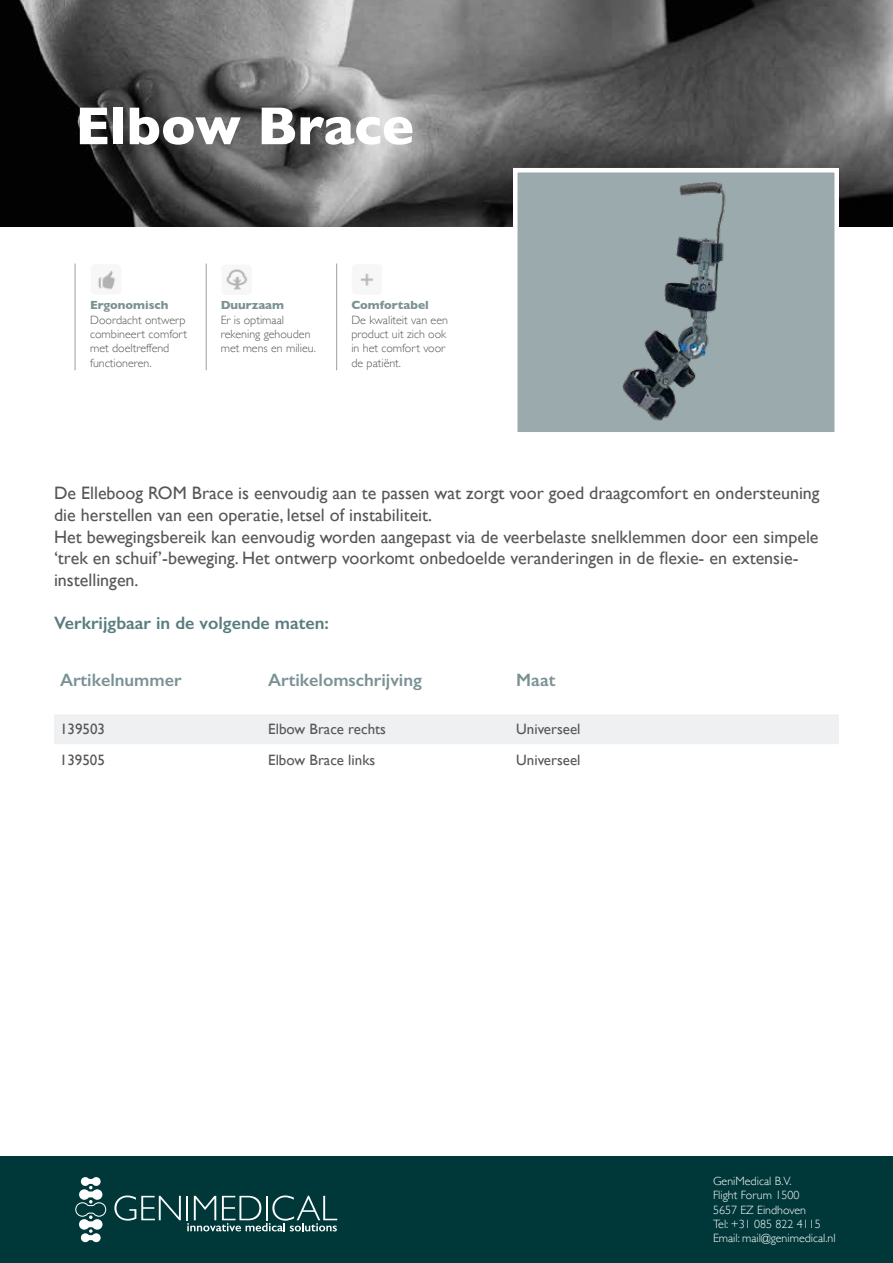
<style>
.page{position:relative;width:893px;height:1263px;background:#fff}
.page>*{position:absolute;margin:0;border:0;box-sizing:border-box;transform-origin:0 0}
.t1{font:700 54px "Gill Sans";color:#fff}
.t2{font:18px/21.6px "Gill Sans";color:#575756}
.t3{font:600 18px "Gill Sans";color:#7b9294}
.t4{font:600 18px "Gill Sans";color:#597c7e}
.t5{font:15px "Gill Sans";color:#575756}
.t6{font:300 12px/14.4px "Gill Sans";color:#575756}
.t7{font:300 12px/14.4px "Gill Sans";color:#fff}
.t8{font:700 12px "Gill Sans";color:#7b9294}
</style>
<div class="page">
<div style="left:0;top:1156px;width:893px;height:107px;background:#00383a"></div>
<img style="left:0;top:0;width:893px;height:226px">
<img style="left:98px;top:270px;width:18px;height:20px">
<img style="left:226px;top:269px;width:22px;height:22px">
<img style="left:360px;top:273px;width:14px;height:14px">
<hr style="left:75px;top:264px;width:1px;height:106px;background:#9d9d9c">
<hr style="left:206px;top:264px;width:1px;height:106px;background:#9d9d9c">
<hr style="left:336px;top:264px;width:1px;height:106px;background:#9d9d9c">
<div style="left:515px;top:170px;width:322px;height:264px;background:#9baaac"></div>
<img style="left:622px;top:182px;width:104px;height:239px">
<div style="left:513px;top:168px;width:326px;height:268px;border:4px solid #fff"></div>
<svg style="left:75px;top:1177px;width:31px;height:65px"></svg>
<svg style="left:114px;top:1195px;width:67px;height:25px"></svg>
<hr style="left:186px;top:1196px;width:2px;height:24px;background:#fff">
<svg style="left:187px;top:1195px;width:150px;height:36px"></svg>
<div style="left:54px;top:715px;width:785px;height:29px;background:#eef0f1"></div>
<h1 class="t1" style="left:75px;top:83px;width:340px">Elbow Brace</h1>
<p class="t8" style="left:90px;top:295px;width:80px">Ergonomisch</p>
<p class="t6" style="left:90px;top:312px;width:99px">Doordacht ontwerp combineert comfort met doeltreffend functioneren.</p>
<p class="t8" style="left:221px;top:295px;width:65px">Duurzaam</p>
<p class="t6" style="left:221px;top:312px;width:97px">Er is optimaal rekening gehouden met mens en milieu.</p>
<p class="t8" style="left:351px;top:295px;width:79px">Comfortabel</p>
<p class="t6" style="left:351px;top:312px;width:98px">De kwaliteit van een product uit zich ook in het comfort voor de patiënt.</p>
<p class="t2" style="left:54px;top:482px;width:767px">De Elleboog ROM Brace is eenvoudig aan te passen wat zorgt voor goed draagcomfort en ondersteuning die herstellen van een operatie, letsel of instabiliteit.<br>Het bewegingsbereik kan eenvoudig worden aangepast via de veerbelaste snelklemmen door een simpele ‘trek en schuif’-beweging. Het ontwerp voorkomt onbedoelde veranderingen in de flexie- en extensie&shy;instellingen.</p>
<p class="t4" style="left:54px;top:612px;width:276px">Verkrijgbaar in de volgende maten:</p>
<p class="t3" style="left:60px;top:669px;width:123px">Artikelnummer</p>
<p class="t3" style="left:268px;top:669px;width:155px">Artikelomschrijving</p>
<p class="t3" style="left:516px;top:669px;width:41px">Maat</p>
<p class="t5" style="left:60px;top:721px;width:46px">139503</p>
<p class="t5" style="left:268px;top:721px;width:119px">Elbow Brace rechts</p>
<p class="t5" style="left:516px;top:721px;width:66px">Universeel</p>
<p class="t5" style="left:60px;top:751px;width:46px">139505</p>
<p class="t5" style="left:268px;top:751px;width:109px">Elbow Brace links</p>
<p class="t5" style="left:516px;top:751px;width:66px">Universeel</p>
<p class="t7" style="left:713px;top:1173px;width:124px">GeniMedical B.V.<br>Flight Forum 1500<br>5657 EZ Eindhoven<br>Tel: +31 085 822 4115<br>Email: mail@genimedical.nl</p>
</div>
